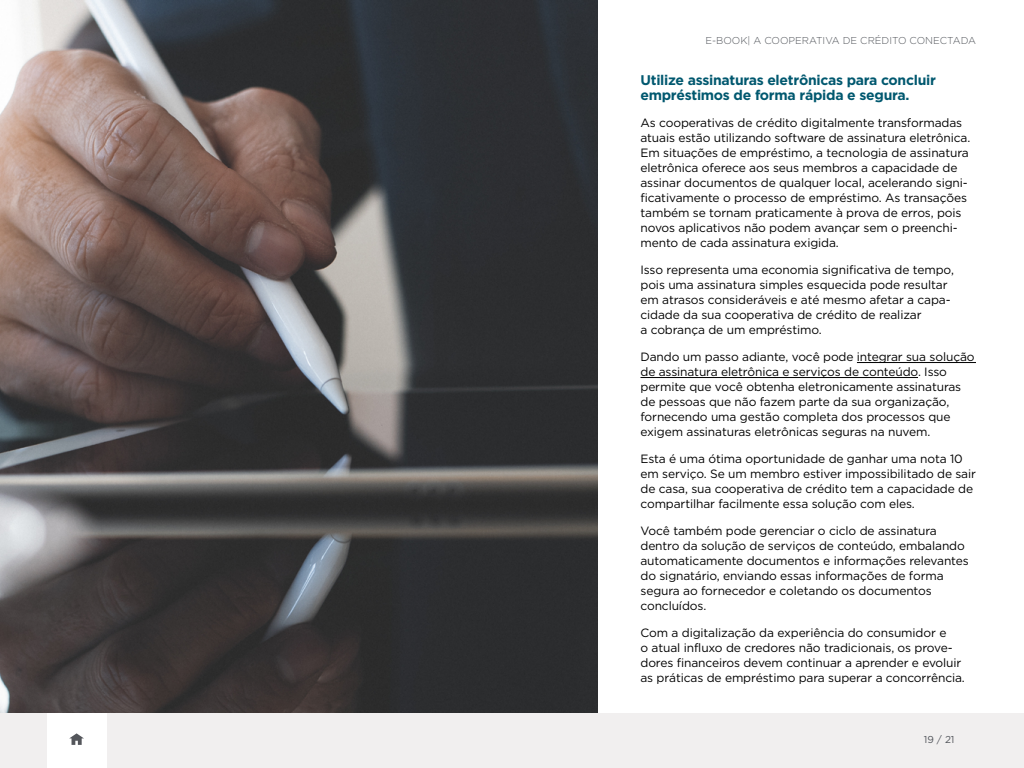
<style>
.page{position:relative;width:1024px;height:768px;background:#fff}
.page>*{position:absolute;margin:0;border:0;box-sizing:border-box;transform-origin:0 0}
.t1{font:700 14px/15px "Gotham HTF";letter-spacing:-.02em;color:#00586f}
.t2{font:12px/15px "Gotham HTF";letter-spacing:-.01em;color:#000}
.t3{font:300 10px "Gotham HTF";color:#52555b}
.t4{font:10px "Gotham HTF";color:#52555b}
</style>
<div class="page">
<div style="left:0;top:713px;width:1024px;height:55px;background:#f1efef"></div>
<div style="left:47px;top:713px;width:59px;height:55px;background:#fff"></div>
<svg style="left:69px;top:733px;width:15px;height:12px"></svg>
<img style="left:0;top:0;width:598px;height:713px">
<hr style="left:857px;top:362px;width:119px;height:1px;background:#000">
<hr style="left:640px;top:377px;width:278px;height:1px;background:#000">
<p class="t3" style="left:705px;top:35px;width:272px">E-BOOK| A COOPERATIVA DE CRÉDITO CONECTADA</p>
<p class="t1" style="left:640px;top:72px;width:297px">Utilize assinaturas eletrônicas para concluir empréstimos de forma rápida e segura.</p>
<p class="t2" style="left:640px;top:115px;width:331px">As cooperativas de crédito digitalmente transformadas atuais estão utilizando software de assinatura eletrônica.<br>Em situações de empréstimo, a tecnologia de assinatura eletrônica oferece aos seus membros a capacidade de assinar documentos de qualquer local, acelerando signi&shy;ficativamente o processo de empréstimo. As transações também se tornam praticamente à prova de erros, pois novos aplicativos não podem avançar sem o preenchi&shy;mento de cada assinatura exigida.</p>
<p class="t2" style="left:640px;top:262px;width:315px">Isso representa uma economia significativa de tempo, pois uma assinatura simples esquecida pode resultar em atrasos consideráveis e até mesmo afetar a capa&shy;cidade da sua cooperativa de crédito de realizar<br>a cobrança de um empréstimo.</p>
<p class="t2" style="left:640px;top:349px;width:336px">Dando um passo adiante, você pode integrar sua solução de assinatura eletrônica e serviços de conteúdo. Isso permite que você obtenha eletronicamente assinaturas de pessoas que não fazem parte da sua organização, fornecendo uma gestão completa dos processos que exigem assinaturas eletrônicas seguras na nuvem.</p>
<p class="t2" style="left:640px;top:451px;width:337px">Esta é uma ótima oportunidade de ganhar uma nota 10 em serviço. Se um membro estiver impossibilitado de sair de casa, sua cooperativa de crédito tem a capacidade de compartilhar facilmente essa solução com eles.</p>
<p class="t2" style="left:640px;top:523px;width:330px">Você também pode gerenciar o ciclo de assinatura dentro da solução de serviços de conteúdo, embalando automaticamente documentos e informações relevantes do signatário, enviando essas informações de forma segura ao fornecedor e coletando os documentos concluídos.</p>
<p class="t2" style="left:640px;top:625px;width:326px">Com a digitalização da experiência do consumidor e<br>o atual influxo de credores não tradicionais, os prove&shy;dores financeiros devem continuar a aprender e evoluir as práticas de empréstimo para superar a concorrência.</p>
<p class="t4" style="left:924px;top:734px;width:32px">19 / 21</p>
</div>
